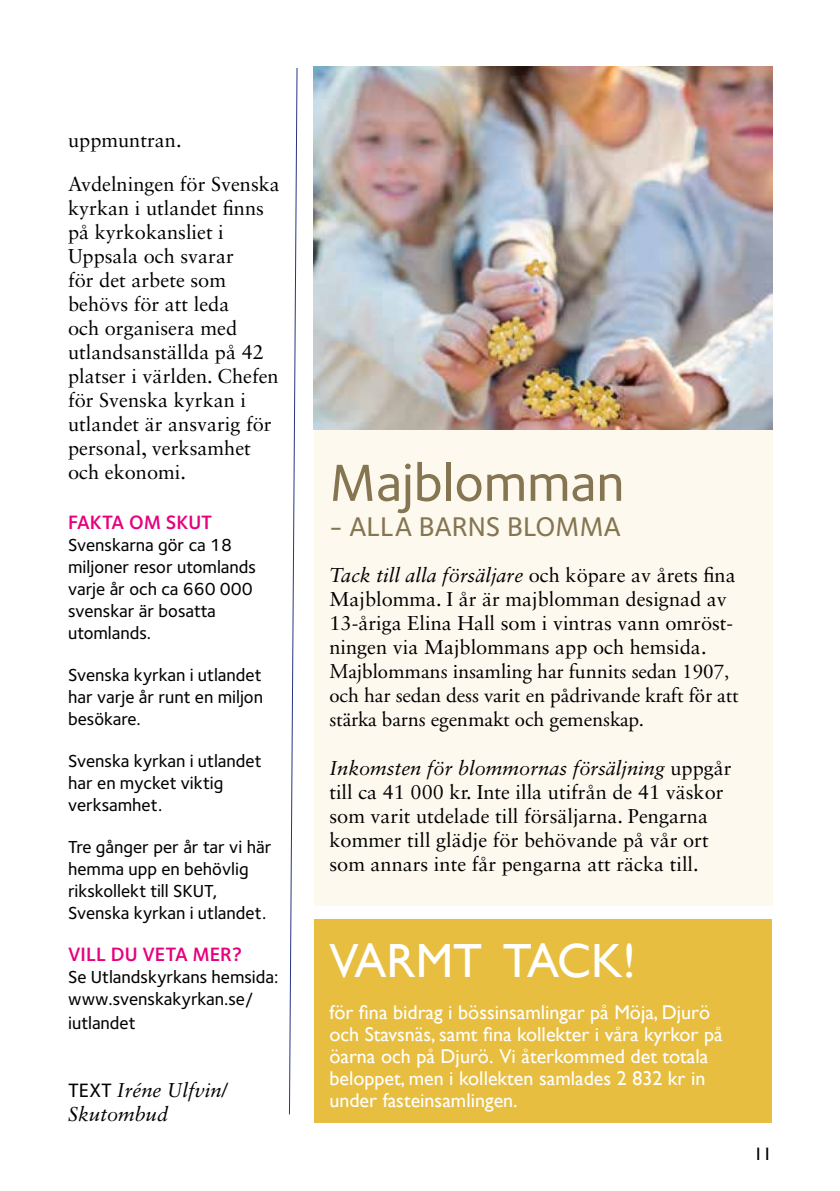
<style>
.page{position:relative;width:840px;height:1191px;background:#fff}
.page>*{position:absolute;margin:0;border:0;box-sizing:border-box;transform-origin:0 0}
.t1{font:500 54px "Foundry Sterling";color:#857550}
.t2{font:48px "Gill Sans";color:#fff}
.t3{font:500 28px "Foundry Sterling";color:#857550}
.t4{font:21px/24px "Adobe Garamond Pro";color:#000}
.t5{font:20px/24px "Sabon LT Std";color:#000}
.t6{font:20px/22px "Gill Sans";color:#fff}
.t7{font:600 20px "Foundry Sterling";color:#e6007d}
.t8{font:italic 20px/24px "Sabon LT Std";color:#000}
.t9{font:500 18px/22px "Foundry Sterling";color:#000}
.t10{font:18px "Gill Sans";color:#000}
.s1{font-family:"Foundry Sterling";font-weight:500;font-style:normal}
.s2{font-style:italic}
</style>
<div class="page">
<div style="left:314px;top:66px;width:457px;height:839px;background:#fdf9ef"></div>
<div style="left:314px;top:919px;width:457px;height:204px;background:#e8be40"></div>
<svg style="left:289px;top:68px;width:9px;height:1047px"></svg>
<img style="left:314px;top:67px;width:457px;height:363px">
<p class="t5" style="left:68px;top:128px;width:115px">uppmuntran.</p>
<p class="t5" style="left:68px;top:172px;width:213px">Avdelningen för Svenska kyrkan i utlandet finns på kyrkokansliet i<br>Uppsala och svarar<br>för det arbete som behövs för att leda<br>och organisera med utlandsanställda på 42 platser i världen. Chefen för Svenska kyrkan i utlandet är ansvarig för personal, verksamhet och ekonomi.</p>
<p class="t7" style="left:68px;top:508px;width:146px">FAKTA OM SKUT</p>
<p class="t9" style="left:68px;top:533px;width:189px">Svenskarna gör ca 18 miljoner resor utomlands varje år och ca 660 000 svenskar är bosatta utomlands.</p>
<p class="t9" style="left:68px;top:663px;width:196px;text-align:justify">Svenska kyrkan i utlandet har varje år runt en miljon besökare.</p>
<p class="t9" style="left:68px;top:749px;width:195px">Svenska kyrkan i utlandet har en mycket viktig verksamhet.</p>
<p class="t9" style="left:68px;top:835px;width:205px">Tre gånger per år tar vi här hemma upp en behövlig rikskollekt till SKUT,<br>Svenska kyrkan i utlandet.</p>
<p class="t7" style="left:68px;top:940px;width:176px">VILL DU VETA MER?</p>
<p class="t9" style="left:68px;top:965px;width:212px">Se Utlandskyrkans hemsida: www.svenskakyrkan.se/</p>
<p class="t9" style="left:68px;top:1011px;width:69px">iutlandet</p>
<p class="t8" style="left:68px;top:1077px;width:160px"><span class="s1">TEXT</span> Iréne Ulfvin/<br>Skutombud</p>
<h1 class="t1" style="left:329px;top:444px;width:296px">Majblomman</h1>
<h3 class="t3" style="left:329px;top:507px;width:293px">- ALLA BARNS BLOMMA</h3>
<p class="t5" style="left:329px;top:563px;width:407px"><span class="s2">Tack till alla försäljare</span> och köpare av årets fina Majblomma. I år är majblomman designad av 13-åriga Elina Hall som i vintras vann omröst&shy;ningen via Majblommans app och hemsida.</p>
<p class="t4" style="left:329px;top:660px;width:410px">Majblommans insamling har funnits sedan 1907, och har sedan dess varit en pådrivande kraft för att stärka barns egenmakt och gemenskap.</p>
<p class="t5" style="left:329px;top:755px;width:403px"><span class="s2">Inkomsten för blommornas försäljning</span> uppgår till ca 41 000 kr. Inte illa utifrån de 41 väskor som varit utdelade till försäljarna. Pengarna kommer till glädje för behövande på vår ort som annars inte får pengarna att räcka till.</p>
<h2 class="t2" style="left:329px;top:932px;width:308px">VARMT TACK!</h2>
<p class="t6" style="left:329px;top:1001px;width:394px">för fina bidrag i bössinsamlingar på Möja, Djurö och Stavsnäs, samt fina kollekter i våra kyrkor på öarna och på Djurö. Vi återkommed det totala beloppet, men i kollekten samlades 2 832 kr in under fasteinsamlingen.</p>
<p class="t10" style="left:753px;top:1143px;width:19px">11</p>
</div>
